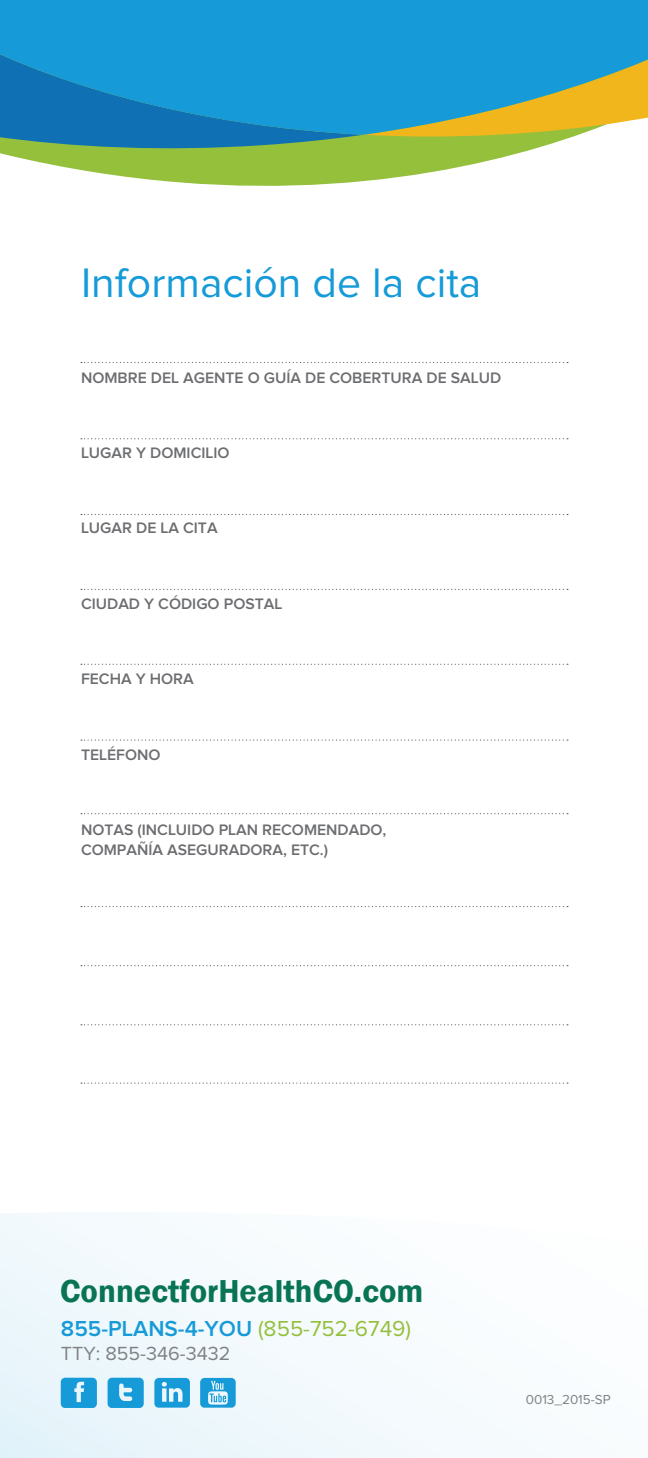
<style>
.page{position:relative;width:648px;height:1458px;background:#fff}
.page>*{position:absolute;margin:0;border:0;box-sizing:border-box;transform-origin:0 0}
.t1{font:42.75px "Proxima Nova";color:#169bd8}
.t2{font:600 32.62px "Franklin Gothic";color:#087453}
.t3{font:600 22.5px "Proxima Nova";color:#169bd8}
.t4{font:19.8px "Proxima Nova";color:#808285}
.t5{font:600 15.75px/20.2px "Proxima Nova";color:#6c6d70}
.t6{font:13.5px "Proxima Nova";color:#808285}
.s1{font-weight:400;color:#95c03c}
</style>
<div class="page">
<svg style="left:0;top:1212px;width:510px;height:246px;fill:#f4fafd"></svg>
<svg style="left:108px;top:1378px;width:36px;height:30px"></svg>
<svg style="left:61px;top:1378px;width:36px;height:30px"></svg>
<svg style="left:154px;top:1378px;width:36px;height:30px"></svg>
<svg style="left:200px;top:1378px;width:36px;height:30px"></svg>
<svg style="left:81px;top:362px;width:487px;height:1px"></svg>
<svg style="left:81px;top:438px;width:487px;height:1px"></svg>
<svg style="left:81px;top:514px;width:487px;height:1px"></svg>
<svg style="left:81px;top:589px;width:487px;height:1px"></svg>
<svg style="left:81px;top:664px;width:487px;height:1px"></svg>
<svg style="left:81px;top:740px;width:487px;height:1px"></svg>
<svg style="left:81px;top:813px;width:487px;height:1px"></svg>
<svg style="left:81px;top:1083px;width:487px;height:1px"></svg>
<svg style="left:81px;top:906px;width:487px;height:1px"></svg>
<svg style="left:81px;top:965px;width:487px;height:1px"></svg>
<svg style="left:81px;top:1024px;width:487px;height:1px"></svg>
<svg style="left:87px;top:137px;width:485px;height:49px;fill:#95c03c"></svg>
<svg style="left:0;top:135px;width:394px;height:36px;background:#7bb062"></svg>
<svg style="left:0;top:0;width:648px;height:135px;background:#2b99c2"></svg>
<h1 class="t1" style="left:81px;top:263px;width:402px">Información de la cita</h1>
<p class="t5" style="left:81px;top:368px;width:381px">NOMBRE DEL AGENTE O GUÍA DE COBERTURA DE SALU</p>
<p class="t5" style="left:490px;top:368px;width:13px">D</p>
<p class="t5" style="left:81px;top:443px;width:147px">LUGAR Y DOMICILIO</p>
<p class="t5" style="left:81px;top:519px;width:136px">LUGAR DE LA CITA</p>
<p class="t5" style="left:81px;top:594px;width:154px">CIUDAD Y CÓDIGO POS</p>
<p class="t5" style="left:255px;top:594px;width:20px">TAL</p>
<p class="t5" style="left:81px;top:670px;width:112px">FECHA Y HORA</p>
<p class="t5" style="left:81px;top:745px;width:47px">TELÉFONO</p>
<p class="t5" style="left:81px;top:820px;width:149px">NOTAS (INCLUIDO PLAN</p>
<p class="t5" style="left:81px;top:820px;width:307px;text-indent:181px">RECOMENDADO,<br>CO MPAÑÍA ASEGURADO RA, ETC.)</p>
<h2 class="t2" style="left:60px;top:1271px;width:365px">ConnectforHealthCO.com</h2>
<h3 class="t3" style="left:61px;top:1319px;width:352px">855-PLANS-4-YOU <span class="s1">(855-752-6749)</span></h3>
<p class="t4" style="left:61px;top:1344px;width:171px">TTY: 855-346-3432</p>
<p class="t6" style="left:526px;top:1393px;width:86px">0013_2015-SP</p>
</div>
